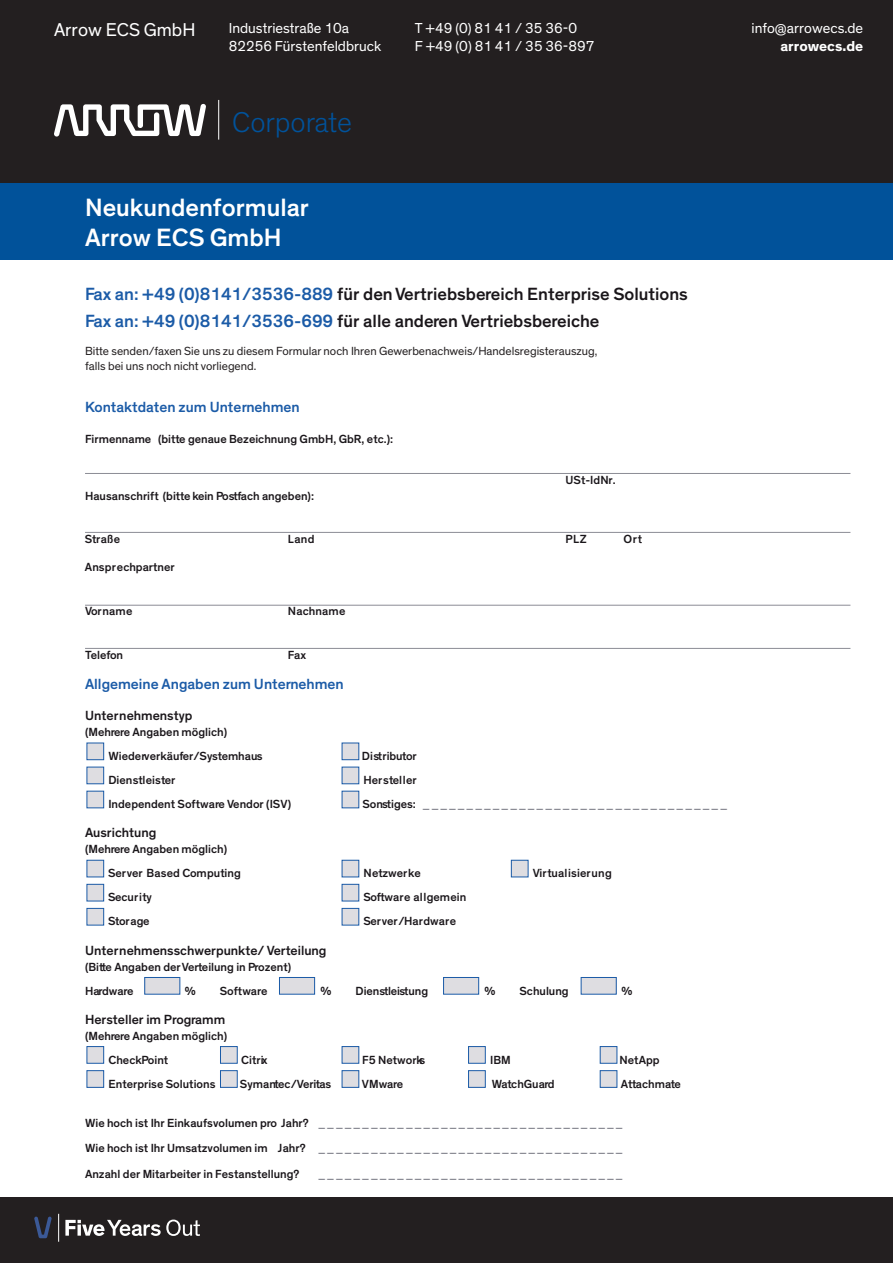
<style>
.page{position:relative;width:893px;height:1263px;background:#fff}
.page>*{position:absolute;margin:0;border:0;box-sizing:border-box;transform-origin:0 0}
.t1{font:300 29.1px "Theinhardt";color:#01529a}
.t2{font:500 25.5px/30.6px "Theinhardt";color:#fff}
.t3{font:18.9px "Theinhardt";color:#fff}
.t4{font:500 18px/27px "Theinhardt";color:#1a161a}
.t5{font:500 15px "Theinhardt";color:#1b5ba7}
.t6{font:14.7px/17.7px "Theinhardt";color:#fff}
.t7{font:700 14.7px "Theinhardt";color:#fff}
.t8{font:500 13.5px "Theinhardt";color:#1a161a}
.t9{font:500 12px/24px "Theinhardt";color:#1a161a}
.t10{font:12px/14.4px "Theinhardt";color:#231f20}
.t11{font:500 12px "Theinhardt";color:#8b8c95}
.t12{font:500 12px "Theinhardt";letter-spacing:.025em;color:#1a161a}
.s1{color:#1b5ba7}
.s2{color:#1a161a}
.s3{color:#8b8c95}
</style>
<div class="page">
<div style="left:0;top:0;width:893px;height:183px;background:#231f20"></div>
<svg style="left:54px;top:104px;width:152px;height:33px"></svg>
<hr style="left:218px;top:100px;width:1px;height:40px;background:#fff">
<div style="left:0;top:1197px;width:893px;height:66px;background:#231f20"></div>
<svg style="left:34px;top:1216px;width:18px;height:22px"></svg>
<svg style="left:65px;top:1219px;width:135px;height:17px"></svg>
<svg style="left:58px;top:1214px;width:1px;height:28px"></svg>
<div style="left:0;top:183px;width:893px;height:76px;background:#01529a"></div>
<hr style="left:85px;top:473px;width:765px;height:1px;background:#8b8c95">
<hr style="left:85px;top:532px;width:765px;height:1px;background:#8b8c95">
<hr style="left:85px;top:605px;width:765px;height:1px;background:#8b8c95">
<hr style="left:85px;top:648px;width:765px;height:1px;background:#8b8c95">
<div style="left:600px;top:1071px;width:17px;height:16px;background:#dedde1"></div>
<div style="left:600px;top:1070px;width:17px;height:18px;border:1px solid #1b5ba7"></div>
<div style="left:469px;top:1071px;width:16px;height:16px;background:#dedde1"></div>
<div style="left:468px;top:1070px;width:18px;height:18px;border:1px solid #1b5ba7"></div>
<div style="left:342px;top:1071px;width:17px;height:16px;background:#dedde1"></div>
<div style="left:342px;top:1070px;width:17px;height:18px;border:1px solid #1b5ba7"></div>
<div style="left:220px;top:1071px;width:17px;height:16px;background:#dedde1"></div>
<div style="left:220px;top:1070px;width:18px;height:18px;border:1px solid #1b5ba7"></div>
<div style="left:87px;top:1071px;width:17px;height:16px;background:#dedde1"></div>
<div style="left:87px;top:1070px;width:17px;height:18px;border:1px solid #1b5ba7"></div>
<div style="left:600px;top:1046px;width:17px;height:17px;background:#dedde1"></div>
<div style="left:600px;top:1046px;width:17px;height:18px;border:1px solid #1b5ba7"></div>
<div style="left:469px;top:1046px;width:16px;height:17px;background:#dedde1"></div>
<div style="left:468px;top:1046px;width:18px;height:18px;border:1px solid #1b5ba7"></div>
<div style="left:342px;top:1046px;width:17px;height:17px;background:#dedde1"></div>
<div style="left:342px;top:1046px;width:17px;height:18px;border:1px solid #1b5ba7"></div>
<div style="left:220px;top:1046px;width:17px;height:17px;background:#dedde1"></div>
<div style="left:220px;top:1046px;width:18px;height:18px;border:1px solid #1b5ba7"></div>
<div style="left:87px;top:1046px;width:17px;height:17px;background:#dedde1"></div>
<div style="left:87px;top:1046px;width:17px;height:18px;border:1px solid #1b5ba7"></div>
<div style="left:581px;top:977px;width:35px;height:17px;background:#dedde1"></div>
<div style="left:581px;top:977px;width:36px;height:17px;border:1px solid #1b5ba7"></div>
<div style="left:444px;top:977px;width:35px;height:17px;background:#dedde1"></div>
<div style="left:443px;top:977px;width:36px;height:17px;border:1px solid #1b5ba7"></div>
<div style="left:279px;top:977px;width:36px;height:17px;background:#dedde1"></div>
<div style="left:279px;top:977px;width:36px;height:17px;border:1px solid #1b5ba7"></div>
<div style="left:145px;top:977px;width:35px;height:17px;background:#dedde1"></div>
<div style="left:144px;top:977px;width:36px;height:17px;border:1px solid #1b5ba7"></div>
<div style="left:342px;top:908px;width:17px;height:17px;background:#dedde1"></div>
<div style="left:342px;top:908px;width:17px;height:17px;border:1px solid #1b5ba7"></div>
<div style="left:87px;top:908px;width:17px;height:17px;background:#dedde1"></div>
<div style="left:87px;top:908px;width:17px;height:17px;border:1px solid #1b5ba7"></div>
<div style="left:342px;top:884px;width:17px;height:17px;background:#dedde1"></div>
<div style="left:342px;top:884px;width:17px;height:17px;border:1px solid #1b5ba7"></div>
<div style="left:87px;top:884px;width:17px;height:17px;background:#dedde1"></div>
<div style="left:87px;top:884px;width:17px;height:17px;border:1px solid #1b5ba7"></div>
<div style="left:511px;top:860px;width:17px;height:17px;background:#dedde1"></div>
<div style="left:511px;top:860px;width:17px;height:17px;border:1px solid #1b5ba7"></div>
<div style="left:342px;top:860px;width:17px;height:17px;background:#dedde1"></div>
<div style="left:342px;top:860px;width:17px;height:17px;border:1px solid #1b5ba7"></div>
<div style="left:87px;top:860px;width:17px;height:17px;background:#dedde1"></div>
<div style="left:87px;top:860px;width:17px;height:17px;border:1px solid #1b5ba7"></div>
<div style="left:342px;top:791px;width:17px;height:17px;background:#dedde1"></div>
<div style="left:87px;top:791px;width:17px;height:17px;background:#dedde1"></div>
<div style="left:87px;top:791px;width:17px;height:17px;border:1px solid #1b5ba7"></div>
<div style="left:342px;top:767px;width:17px;height:17px;background:#dedde1"></div>
<div style="left:342px;top:767px;width:17px;height:17px;border:1px solid #1b5ba7"></div>
<div style="left:87px;top:767px;width:17px;height:17px;background:#dedde1"></div>
<div style="left:87px;top:767px;width:17px;height:17px;border:1px solid #1b5ba7"></div>
<div style="left:342px;top:743px;width:17px;height:17px;background:#dedde1"></div>
<div style="left:342px;top:743px;width:17px;height:17px;border:1px solid #1b5ba7"></div>
<div style="left:87px;top:743px;width:17px;height:17px;background:#dedde1"></div>
<div style="left:87px;top:743px;width:17px;height:17px;border:1px solid #1b5ba7"></div>
<h3 class="t3" style="left:54px;top:19px;width:143px">Arrow ECS GmbH</h3>
<p class="t6" style="left:229px;top:20px;width:154px">Industriestraße 10a<br>82256 Fürstenfeldbruck</p>
<p class="t6" style="left:415px;top:20px;width:181px">T +49 (0) 81 41 / 35 36-0<br>F +49 (0) 81 41 / 35 36-897</p>
<h1 class="t1" style="left:232px;top:105px;width:122px">Corporate</h1>
<h2 class="t2" style="left:85px;top:192px;width:225px">Neukundenformular<br>Arrow ECS GmbH</h2>
<h3 class="t4" style="left:85px;top:281px;width:604px"><span class="s1">Fax an: +49 (0)8141/3536-889</span> für den Vertriebsbereich Enterprise Solutions<br><span class="s1">Fax an: +49 (0)8141/3536-699</span> für alle anderen Vertriebsbereiche</h3>
<p class="t10" style="left:85px;top:344px;width:514px">Bitte senden/faxen Sie uns zu diesem Formular noch Ihren Gewerbenachweis/Handelsregisterauszug, falls bei uns noch nicht vorliegend.</p>
<p class="t5" style="left:85px;top:398px;width:216px">Kontaktdaten zum Unternehmen</p>
<p class="t9" style="left:85px;top:427px;width:310px">Firmenname (bitte genaue Bezeichnung GmbH, GbR, etc.):</p>
<p class="t9" style="left:85px;top:484px;width:231px">Hausanschrift (bitte kein Postfach angeben):</p>
<p class="t9" style="left:85px;top:527px;width:37px">Straße</p>
<p class="t9" style="left:288px;top:527px;width:28px">Land</p>
<p class="t9" style="left:85px;top:556px;width:91px">Ansprechpartner</p>
<p class="t9" style="left:85px;top:599px;width:49px">Vorname</p>
<p class="t9" style="left:288px;top:599px;width:59px">Nachname</p>
<p class="t9" style="left:85px;top:643px;width:40px">Telefon</p>
<p class="t9" style="left:288px;top:643px;width:20px">Fax</p>
<p class="t5" style="left:85px;top:675px;width:260px">Allgemeine Angaben zum Unternehmen</p>
<p class="t8" style="left:85px;top:707px;width:109px">Unternehmenstyp</p>
<p class="t9" style="left:109px;top:720px;width:155px;text-indent:-24px">(Mehrere Angaben möglich)<br>Wiederverkäufer/Systemhaus</p>
<p class="t9" style="left:362px;top:744px;width:56px">Distributor</p>
<p class="t9" style="left:565px;top:468px;width:52px">USt-IdNr.</p>
<p class="t9" style="left:565px;top:527px;width:23px">PLZ</p>
<p class="t9" style="left:624px;top:527px;width:20px">Ort</p>
<p class="t9" style="left:108px;top:768px;width:69px">Dienstleister</p>
<p class="t9" style="left:364px;top:768px;width:55px">Hersteller</p>
<p class="t9" style="left:108px;top:792px;width:184px">Independent Software Vendor (ISV)</p>
<p class="t11" style="left:362px;top:797px;width:367px"><span class="s2">Sonstiges:</span> ___________________________________</p>
<p class="t8" style="left:85px;top:825px;width:73px">Ausrichtung</p>
<p class="t9" style="left:108px;top:837px;width:134px;text-indent:-23px">(Mehrere Angaben möglich)<br>Server Based Computing</p>
<p class="t9" style="left:363px;top:861px;width:59px">Netzwerke</p>
<p class="t12" style="left:533px;top:866px;width:80px">Virtualisierung</p>
<p class="t9" style="left:108px;top:885px;width:45px">Security</p>
<p class="t9" style="left:363px;top:885px;width:104px">Software allgemein</p>
<p class="t9" style="left:108px;top:910px;width:43px">Storage</p>
<p class="t9" style="left:363px;top:910px;width:94px">Server/Hardware</p>
<p class="t8" style="left:85px;top:942px;width:243px">Unternehmensschwerpunkte/ Verteilung</p>
<p class="t9" style="left:85px;top:955px;width:208px">(Bitte Angaben der Verteilung in Prozent)<br>Hardware</p>
<p class="t9" style="left:185px;top:979px;width:12px">%</p>
<p class="t9" style="left:220px;top:979px;width:49px">Software</p>
<p class="t9" style="left:321px;top:979px;width:12px">%</p>
<p class="t9" style="left:355px;top:979px;width:74px">Dienstleistung</p>
<p class="t9" style="left:484px;top:979px;width:12px">%</p>
<p class="t9" style="left:519px;top:979px;width:51px">Schulung</p>
<p class="t9" style="left:621px;top:979px;width:12px">%</p>
<p class="t8" style="left:85px;top:1011px;width:142px">Hersteller im Programm</p>
<p class="t9" style="left:108px;top:1024px;width:120px;text-indent:-23px">(Mehrere Angaben möglich)<br>Check Point</p>
<p class="t9" style="left:241px;top:1048px;width:28px">Citrix</p>
<p class="t9" style="left:362px;top:1048px;width:65px">F5 Networks</p>
<p class="t9" style="left:490px;top:1048px;width:22px">IBM</p>
<p class="t9" style="left:620px;top:1048px;width:41px">NetApp</p>
<p class="t9" style="left:108px;top:1072px;width:109px">Enterprise Solutions</p>
<p class="t9" style="left:240px;top:1072px;width:93px">Symantec/Veritas</p>
<p class="t9" style="left:362px;top:1072px;width:43px">VMware</p>
<p class="t9" style="left:492px;top:1072px;width:64px">WatchGuard</p>
<p class="t9" style="left:621px;top:1072px;width:62px">Attachmate</p>
<p class="t9" style="left:85px;top:1110px;width:540px;line-height:25.5px;text-align:justify">Wie hoch ist Ihr Einkaufsvolumen pro Jahr? <span class="s3">___________________________________ </span>Wie hoch ist Ihr Umsatzvolumen im Jahr? <span class="s3">___________________________________ </span>Anzahl der Mitarbeiter in Festanstellung?</p>
<p class="t11" style="left:317px;top:1167px;width:308px">___________________________________</p>
<p class="t6" style="left:752px;top:20px;width:113px">info@arrowecs.de</p>
<p class="t7" style="left:780px;top:37px;width:84px">arrowecs.de</p>
</div>
